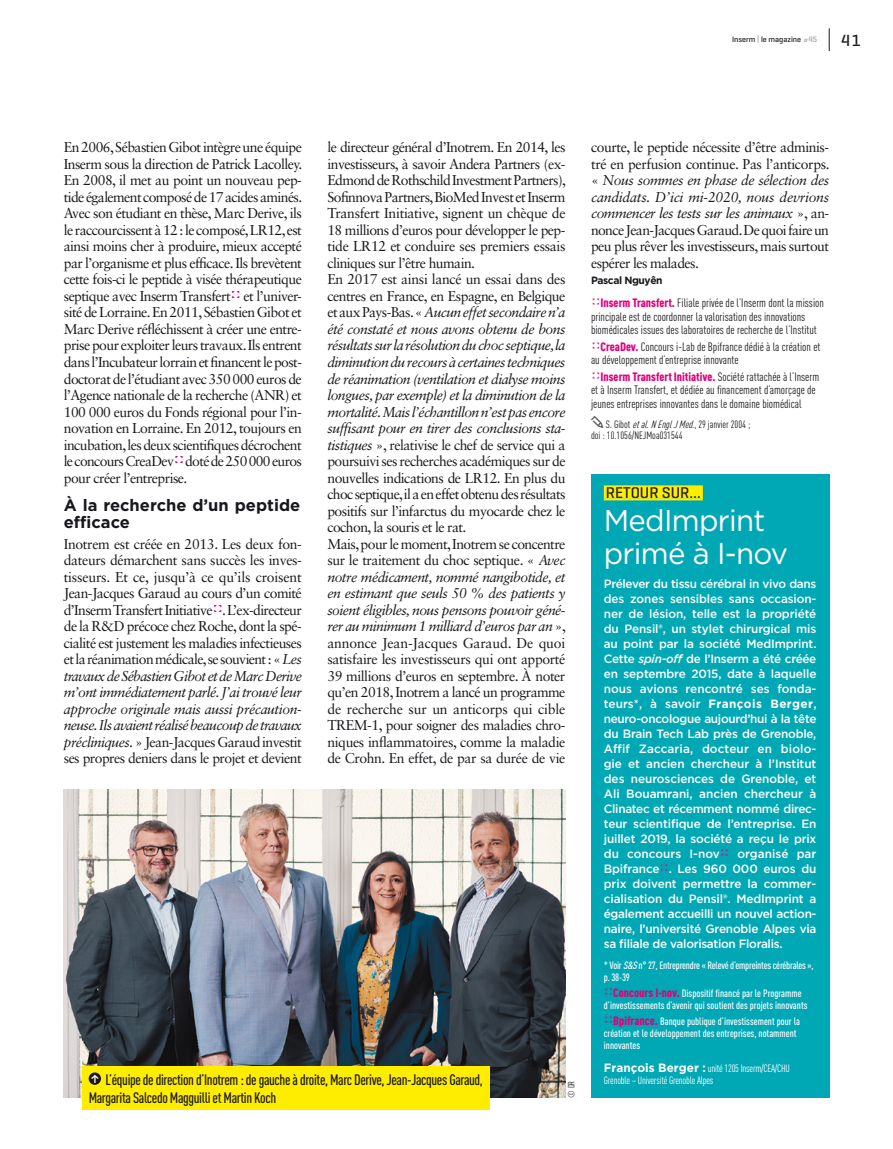
<style>
.page{position:relative;width:893px;height:1149px;background:#fff}
.page>*{position:absolute;margin:0;border:0;box-sizing:border-box;transform-origin:0 0}
.t1{font:30px/33px "Gotham";letter-spacing:-.025em;color:#fff}
.t2{font:700 16.5px/16.5px "Gotham";color:#1a171c}
.t3{font:500 16.5px "Geogrotesque Stencil A";color:#1a171c}
.t4{font:500 15.9px "Geogrotesque Stencil A";color:#1a171c}
.t5{font:500 condensed 15px/18px "DINOT";letter-spacing:-.025em;color:#1a171c}
.t6{font:14.25px/16.5px "Sabon LT Std";letter-spacing:-.04em;color:#1a171c;text-align:justify}
.t7{font:500 12px/15px "Gotham";letter-spacing:-.025em;color:#fff;text-align:justify}
.t8{font:condensed 12px/13.5px "DINOT";color:#1a171c}
.t9{font:500 condensed 10.5px/12px "DINOT";color:#fff}
.t10{font:condensed 10.5px/12px "DINOT";letter-spacing:-.02em;color:#fff}
.t11{font:500 condensed 10.5px/12px "DINOT";letter-spacing:-.02em;color:#fff}
.t12{font:condensed 10.5px/11.2px "DINOT";color:#1a171c}
.t13{font:700 10.5px "Gotham";letter-spacing:-.04em;color:#1a171c}
.t14{font:condensed 9px "DINOT";color:#1a171c}
.t15{font:500 7.95px "Geogrotesque Stencil A";color:#1a171c}
.s1{color:#9c9e9f}
.s2{color:#e2007a}
.s3{font-style:italic}
.s4{font-weight:900;color:#e2007a}
.s5{font-weight:700}
.s6{font-weight:900;font-size:12px;color:#e2007a}
.s7{font-family:"Gotham";font-weight:700;font-stretch:normal;font-size:12px}
</style>
<div class="page">
<div style="left:591px;top:474px;width:238px;height:623px;background:#00a8b5"></div>
<div style="left:604px;top:485px;width:99px;height:13px;background:#ffed00"></div>
<hr style="left:604px;top:498px;width:99px;height:2px;background:#ffed00">
<img style="left:64px;top:789px;width:502px;height:308px">
<div style="left:82px;top:1065px;width:408px;height:43px;background:#ffed00"></div>
<svg style="left:89px;top:1072px;width:12px;height:12px"></svg>
<svg style="left:829px;top:28px;width:1px;height:23px"></svg>
<svg style="left:91px;top:1074px;width:8px;height:8px"></svg>
<p class="t15" style="left:732px;top:34px;width:87px">Inserm <span class="s1">|</span> le magazine <span class="s1">#45</span></p>
<p class="t3" style="left:841px;top:30px;width:21px">41</p>
<p class="t6" style="left:64px;top:139px;width:240px">En 2006, Sébastien Gibot intègre une équipe Inserm sous la direction de Patrick Lacolley.<br>En 2008, il met au point un nouveau pep&shy;tide également composé de 17 acides aminés.<br>Avec son étudiant en thèse, Marc Derive, ils le raccourcissent à 12 : le composé, LR12, est ainsi moins cher à produire, mieux accepté par l’organisme et plus efficace. Ils brevètent cette fois-ci le peptide à visée thérapeutique septique avec Inserm Transfert<span class="s2">✓</span> et l’univer&shy;sité de Lorraine. En 2011, Sébastien Gibot et Marc Derive réfléchissent à créer une entre&shy;prise pour exploiter leurs travaux. Ils entrent dans l’Incubateur lorrain et financent le post&shy;doctorat de l’étudiant avec 350 000 euros de l’Agence nationale de la recherche (ANR) et 100 000 euros du Fonds régional pour l’in&shy;novation en Lorraine. En 2012, toujours en incubation, les deux scientifiques décrochent le concours CreaDev<span class="s2">✓</span> doté de 250 000 euros pour créer l’entreprise.</p>
<p class="t2" style="left:64px;top:497px;width:238px">À la recherche d’un peptide efficace</p>
<p class="t6" style="left:64px;top:535px;width:240px">Inotrem est créée en 2013. Les deux fon&shy;dateurs démarchent sans succès les inves&shy;tisseurs. Et ce, jusqu’à ce qu’ils croisent Jean-Jacques Garaud au cours d’un comité d’Inserm Transfert Initiative<span class="s2">✓</span>. L’ex-directeur de la R&amp;D précoce chez Roche, dont la spé&shy;cialité est justement les maladies infectieuses et la réanimation médicale, se souvient : « <span class="s3">Les travaux de Sébastien Gibot et de Marc Derive m’ont immédiatement parlé. J’ai trouvé leur approche originale mais aussi précaution&shy;neuse. Ils avaient réalisé beaucoup de travaux précliniques.</span> » Jean-Jacques Garaud investit ses propres deniers dans le projet et devient</p>
<p class="t6" style="left:327px;top:139px;width:240px;text-align:left">le directeur général d’Inotrem. En 2014, les investisseurs, à savoir Andera Partners (ex-Edmond de Rothschild Investment Partners), Sofinnova Partners, BioMed Invest et Inserm Transfert Initiative, signent un chèque de 18 millions d’euros pour développer le pep&shy;tide LR12 et conduire ses premiers essais cliniques sur l’être humain.<br>En 2017 est ainsi lancé un essai dans des centres en France, en Espagne, en Belgique et aux Pays-Bas. « <span class="s3">Aucun effet secondaire n’a été constaté et nous avons obtenu de bons résultats sur la résolution du choc septique, la diminution du recours à certaines techniques de réanimation (ventilation et dialyse moins longues, par exemple) et la diminution de la mortalité. Mais l’échantillon n’est pas encore suffisant pour en tirer des conclusions sta&shy;tistiques</span> », relativise le chef de service qui a poursuivi ses recherches académiques sur de nouvelles indications de LR12. En plus du choc septique, il a en effet obtenu des résultats positifs sur l’infarctus du myocarde chez le cochon, la souris et le rat.<br>Mais, pour le moment, Inotrem se concentre sur le traitement du choc septique. « <span class="s3">Avec notre médicament, nommé nangibotide, et en estimant que seuls 50 % des patients y soient éligibles, nous pensons pouvoir géné&shy;rer au minimum 1 milliard d’euros par an</span> », annonce Jean-Jacques Garaud. De quoi satisfaire les investisseurs qui ont apporté 39 millions d’euros en septembre. À noter qu’en 2018, Inotrem a lancé un programme de recherche sur un anticorps qui cible TREM-1, pour soigner des maladies chro&shy;niques inflammatoires, comme la maladie de Crohn. En effet, de par sa durée de vie</p>
<p class="t5" style="left:89px;top:1069px;width:396px;text-indent:17px">L’équipe de direction d’Inotrem : de gauche à droite, Marc Derive, Jean-Jacques Garaud,<br>Margarita Salcedo Magguilli et Martin Koch</p>
<p class="t14" style="left:566px;top:1097px;width:19px;rotate:-90deg">©DR</p>
<p class="t6" style="left:591px;top:139px;width:240px">courte, le peptide nécessite d’être adminis&shy;tré en perfusion continue. Pas l’anticorps. « <span class="s3">Nous sommes en phase de sélection des candidats. D’ici mi-2020, nous devrions commencer les tests sur les animaux</span> », an&shy;nonce Jean-Jacques Garaud. De quoi faire un peu plus rêver les investisseurs, mais surtout espérer les malades.</p>
<p class="t13" style="left:591px;top:274px;width:73px">Pascal Nguyên</p>
<p class="t8" style="left:591px;top:296px;width:234px"><span class="s2">✓</span><span class="s4">Inserm Transfert.</span> Filiale privée de l’Inserm dont la mission principale est de coordonner la valorisation des innovations biomédicales issues des laboratoires de recherche de l’Institut</p>
<p class="t8" style="left:591px;top:340px;width:231px"><span class="s2">✓</span><span class="s4">CreaDev.</span> Concours i-Lab de Bpifrance dédié à la création et au développement d’entreprise innovante</p>
<p class="t8" style="left:591px;top:370px;width:230px"><span class="s2">✓</span><span class="s4">Inserm Transfert Initiative.</span> Société rattachée à l’Inserm et à Inserm Transfert, et dédiée au financement d’amorçage de jeunes entreprises innovantes dans le domaine biomédical</p>
<p class="t12" style="left:591px;top:418px;width:161px;text-indent:15px">S. Gibot <span class="s3">etal.NEnglJMed.</span>, 29 janvier 2004 ; doi : 10.1056/NEJMoa031544</p>
<p class="t4" style="left:606px;top:482px;width:96px">RETOUR SUR…</p>
<h1 class="t1" style="left:604px;top:503px;width:186px">MedImprint primé à I-nov</h1>
<p class="t7" style="left:604px;top:575px;width:214px">Prélever du tissu cérébral in vivo dans des zones sensibles sans occasion&shy;ner de lésion, telle est la propriété du Pensil®, un stylet chirurgical mis au point par la société MedImprint.<br>Cette <span class="s3">spin-off</span> de l’Inserm a été créée en septembre 2015, date à laquelle nous avions rencontré ses fonda&shy;teurs*, à savoir <span class="s5">François Berger</span>, neuro-oncologue aujourd’hui à la tête du Brain Tech Lab près de Grenoble, Affif Zaccaria, docteur en biolo&shy;gie et ancien chercheur à l’Institut des neurosciences de Grenoble, et Ali Bouamrani, ancien chercheur à Clinatec et récemment nommé direc&shy;teur scientifique de l’entreprise. En juillet 2019, la société a reçu le prix du concours I-nov<span class="s2">✓</span> organisé par Bpifrance<span class="s2">✓</span>. Les 960 000 euros du prix doivent permettre la commer&shy;cialisation du Pensil®. MedImprint a également accueilli un nouvel action&shy;naire, l’université Grenoble Alpes via sa filiale de valorisation Floralis.</p>
<p class="t11" style="left:604px;top:958px;width:211px">* Voir <span class="s3">S&amp;S</span>n° 27, Entreprendre « Relevé d’empreintes cérébrales », p. 38-39</p>
<p class="t9" style="left:604px;top:986px;width:205px"><span class="s2">✓</span><span class="s6">Concours I-nov.</span> Dispositif financé par le Programme d’investissements d’avenir qui soutient des projets innovants</p>
<p class="t9" style="left:604px;top:1014px;width:198px"><span class="s2">✓</span><span class="s6">Bpifrance.</span> Banque publique d’investissement pour la création et le développement des entreprises, notamment innovantes</p>
<p class="t10" style="left:604px;top:1061px;width:188px"><span class="s7">François Berger :</span> unité 1205 Inserm/CEA/CHU<br>Grenoble – Université Grenoble Alpes</p>
</div>
